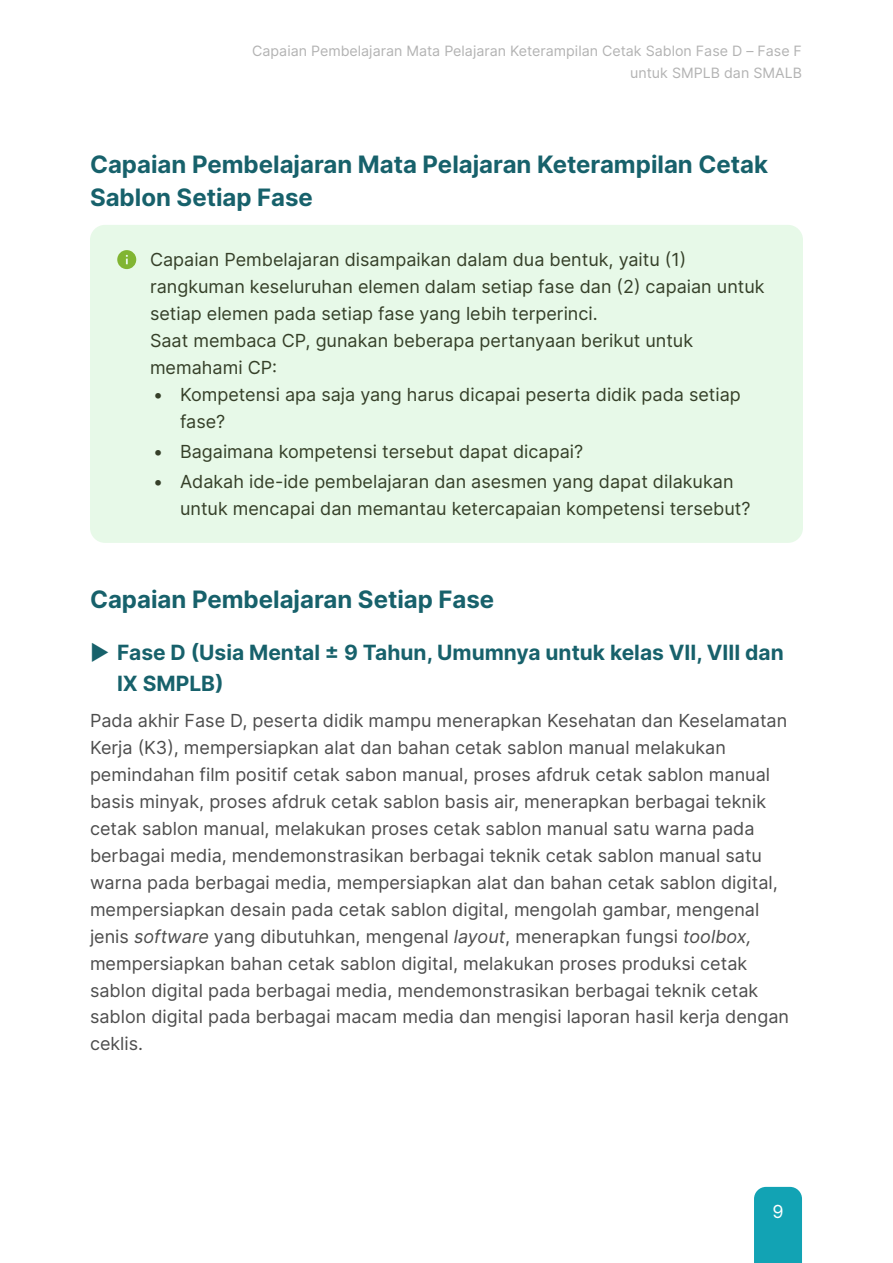
<style>
.page{position:relative;width:893px;height:1263px;background:#fff}
.page>*{position:absolute;margin:0;border:0;box-sizing:border-box;transform-origin:0 0}
.Heading_1{font:700 24px/33.2px "Inter";color:#17616b}
.t1{font:700 21px/31.3px "Inter";color:#17616b}
.t2{font:18px/26.8px "Inter";color:#4d4d4d}
.Biru{font:18px/26.8px "Inter";color:#353f28}
.t3{font:18px "Inter";color:#fff}
.t4{font:14.25px/22.2px "Inter";color:#b3b3b3;text-align:right}
.s1{font-weight:400}
.s2{font-style:italic}
</style>
<div class="page">
<div style="left:754px;top:1187px;width:48px;height:76px;background:#12a3b4"></div>
<div style="left:90px;top:225px;width:713px;height:177px;background:#e7f9e8;border-radius:15px"></div>
<div style="left:90px;top:359px;width:713px;height:97px;background:#e7f9e8;border-radius:15px"></div>
<div style="left:90px;top:416px;width:713px;height:70px;background:#e7f9e8;border-radius:15px"></div>
<div style="left:90px;top:446px;width:713px;height:97px;background:#e7f9e8;border-radius:15px"></div>
<svg style="left:117px;top:250px;width:19px;height:19px"></svg>
<p class="t4" style="left:252px;top:39px;width:551px">Capaian Pembelajaran Mata Pelajaran Keterampilan Cetak Sablon Fase D – Fase F untuk SMPLB dan SMALB</p>
<p class="Heading_1" style="left:90px;top:147px;width:680px">Capaian Pembelajaran Mata Pelajaran Keterampilan Cetak<br>Sablon Setiap Fase</p>
<p class="Biru" style="left:150px;top:246px;width:616px">Capaian Pembelajaran disampaikan dalam dua bentuk, yaitu (1) rangkuman keseluruhan elemen dalam setiap fase dan (2) capaian untuk setiap elemen pada setiap fase yang lebih terperinci.<br>Saat membaca CP, gunakan beberapa pertanyaan berikut untuk memahami CP:</p>
<p class="Biru" style="left:180px;top:380px;width:562px;text-indent:-27px">• Kompetensi apa saja yang harus dicapai peserta didik pada setiap fase?</p>
<p class="Biru" style="left:153px;top:437px;width:432px">• Bagaimana kompetensi tersebut dapat dicapai?</p>
<p class="Biru" style="left:180px;top:467px;width:572px;text-indent:-27px">• Adakah ide-ide pembelajaran dan asesmen yang dapat dilakukan untuk mencapai dan memantau ketercapaian kompetensi tersebut?</p>
<p class="Heading_1" style="left:90px;top:581px;width:406px">Capaian Pembelajaran Setiap Fase</p>
<p class="t1" style="left:117px;top:636px;width:668px;text-indent:-27px"><span class="s1">▶</span> Fase D (Usia Mental ± 9 Tahun, Umumnya untuk kelas VII, VIII dan<br>IX SMPLB)</p>
<p class="t2" style="left:90px;top:707px;width:700px">Pada akhir Fase D, peserta didik mampu menerapkan Kesehatan dan Keselamatan Kerja (K3), mempersiapkan alat dan bahan cetak sablon manual melakukan pemindahan film positif cetak sabon manual, proses afdruk cetak sablon manual basis minyak, proses afdruk cetak sablon basis air, menerapkan berbagai teknik cetak sablon manual, melakukan proses cetak sablon manual satu warna pada berbagai media, mendemonstrasikan berbagai teknik cetak sablon manual satu warna pada berbagai media, mempersiapkan alat dan bahan cetak sablon digital, mempersiapkan desain pada cetak sablon digital, mengolah gambar, mengenal jenis <span class="s2">software</span> yang dibutuhkan, mengenal <span class="s2">layout</span>, menerapkan fungsi <span class="s2">toolbox, </span>mempersiapkan bahan cetak sablon digital, melakukan proses produksi cetak sablon digital pada berbagai media, mendemonstrasikan berbagai teknik cetak sablon digital pada berbagai macam media dan mengisi laporan hasil kerja dengan ceklis.</p>
<p class="t3" style="left:772px;top:1198px;width:13px">9</p>
</div>
